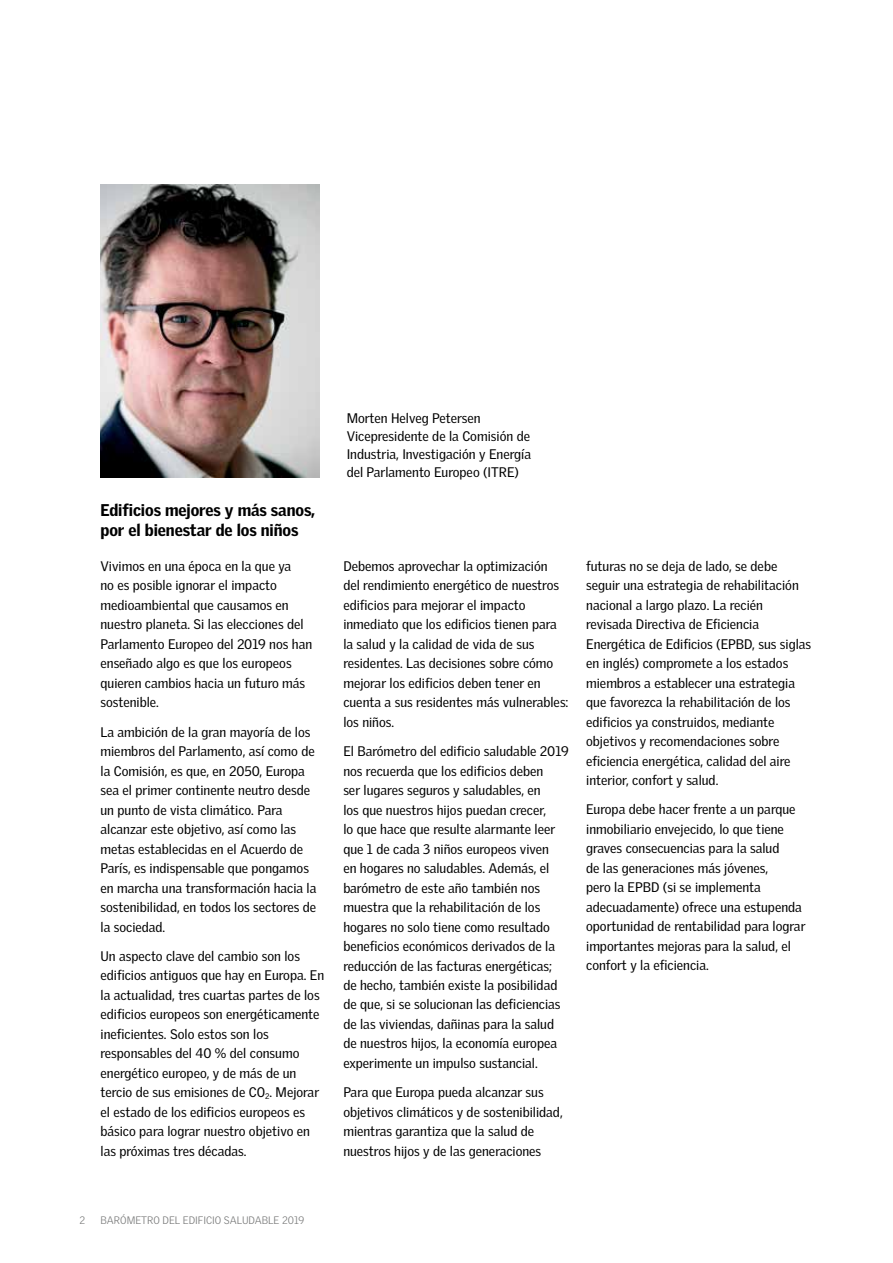
<style>
.page{position:relative;width:893px;height:1263px;background:#fff}
.page>*{position:absolute;margin:0;border:0;box-sizing:border-box;transform-origin:0 0}
.t1{font:900 16.5px/19.5px "Velux Gothic";letter-spacing:-.005em;color:#000}
.t2{font:13.5px/19.5px "Velux Gothic";color:#000}
.t3{font:300 10.5px "Velux Gothic";color:#777878}
</style>
<div class="page">
<img style="left:100px;top:185px;width:220px;height:292px">
<p class="t1" style="left:100px;top:500px;width:216px">Edificios mejores y más sanos, por el bienestar de los niños</p>
<p class="t2" style="left:100px;top:556px;width:213px">Vivimos en una época en la que ya<br>no es posible ignorar el impacto medioambiental que causamos en nuestro planeta. Si las elecciones del<br>Parlamento Europeo del 2019 nos han enseñado algo es que los europeos quieren cambios hacia un futuro más sostenible.</p>
<p class="t2" style="left:100px;top:722px;width:217px">La ambición de la gran mayoría de los miembros del Parlamento, así como de la Comisión, es que, en 2050, Europa sea el primer continente neutro desde un punto de vista climático. Para alcanzar este objetivo, así como las metas establecidas en el Acuerdo de París, es indispensable que pongamos en marcha una transformación hacia la sostenibilidad, en todos los sectores de la sociedad.</p>
<p class="t2" style="left:100px;top:946px;width:225px">Un aspecto clave del cambio son los edificios antiguos que hay en Europa. En la actualidad, tres cuartas partes de los edificios europeos son energéticamente ineficientes. Solo estos son los responsables del 40 % del consumo energético europeo, y de más de un tercio de sus emisiones de CO<sub>2</sub>. Mejorar el estado de los edificios europeos es básico para lograr nuestro objetivo en las próximas tres décadas.</p>
<p class="t2" style="left:347px;top:409px;width:186px;line-height:18px">Morten Helveg Petersen<br>Vicepresidente de la Comisión de<br>Industria, Investigación y Energía del Parlamento Europeo (ITRE)</p>
<p class="t2" style="left:343px;top:556px;width:227px">Debemos aprovechar la optimización<br>del rendimiento energético de nuestros edificios para mejorar el impacto inmediato que los edificios tienen para la salud y la calidad de vida de sus residentes. Las decisiones sobre cómo mejorar los edificios deben tener en cuenta a sus residentes más vulnerables: los niños.</p>
<p class="t2" style="left:343px;top:741px;width:227px">El Barómetro del edificio saludable 2019 nos recuerda que los edificios deben<br>ser lugares seguros y saludables, en<br>los que nuestros hijos puedan crecer,<br>lo que hace que resulte alarmante leer que 1 de cada 3 niños europeos viven<br>en hogares no saludables. Además, el barómetro de este año también nos muestra que la rehabilitación de los hogares no solo tiene como resultado beneficios económicos derivados de la reducción de las facturas energéticas; de hecho, también existe la posibilidad de que, si se solucionan las deficiencias de las viviendas, dañinas para la salud de nuestros hijos, la economía europea experimente un impulso sustancial.</p>
<p class="t2" style="left:343px;top:1082px;width:221px">Para que Europa pueda alcanzar sus objetivos climáticos y de sostenibilidad, mientras garantiza que la salud de nuestros hijos y de las generaciones</p>
<p class="t2" style="left:586px;top:556px;width:227px">futuras no se deja de lado, se debe seguir una estrategia de rehabilitación nacional a largo plazo. La recién revisada Directiva de Eficiencia Energética de Edificios (EPBD, sus siglas en inglés) compromete a los estados miembros a establecer una estrategia que favorezca la rehabilitación de los edificios ya construidos, mediante objetivos y recomendaciones sobre eficiencia energética, calidad del aire interior, confort y salud.</p>
<p class="t2" style="left:586px;top:800px;width:221px">Europa debe hacer frente a un parque inmobiliario envejecido, lo que tiene graves consecuencias para la salud<br>de las generaciones más jóvenes,<br>pero la EPBD (si se implementa adecuadamente) ofrece una estupenda oportunidad de rentabilidad para lograr importantes mejoras para la salud, el confort y la eficiencia.</p>
<p class="t3" style="left:80px;top:1214px;width:7px">2</p>
<p class="t3" style="left:101px;top:1214px;width:205px">BARÓMETRO DEL EDIFICIO SALUDABLE 2019</p>
</div>
